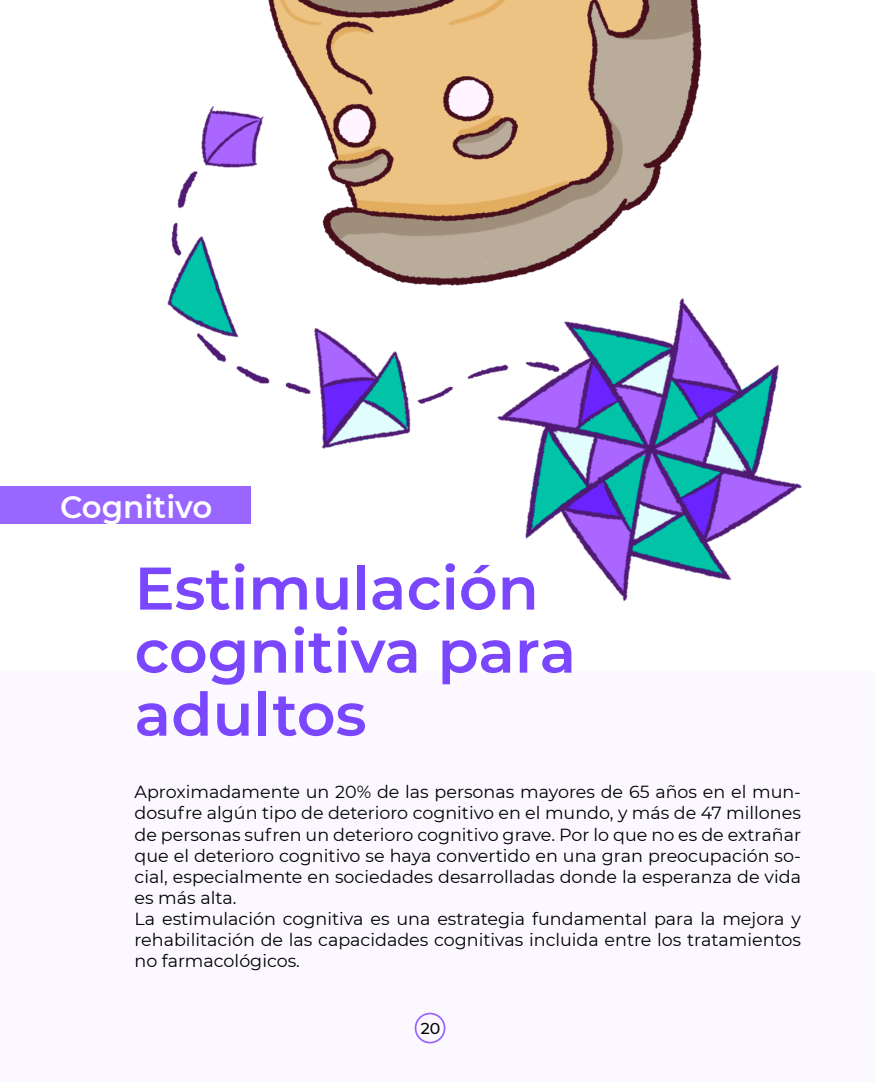
<style>
.page{position:relative;width:876px;height:1082px;background:#fff}
.page>*{position:absolute;margin:0;border:0;box-sizing:border-box;transform-origin:0 0}
.Nota_-_Título{font:600 60.02px/63px "Montserrat";color:#7a47ff}
.t1{font:600 30.8px "Montserrat";color:#fff}
.Nota_-_Texto{font:17.5px/21px "Montserrat";color:#000;text-align:justify}
.t2{font:500 15.75px "Montserrat";color:#000}
</style>
<div class="page">
<div style="left:0;top:671px;width:875px;height:410px;background:#fcf8ff"></div>
<img style="left:167px;top:0;width:635px;height:601px">
<div style="left:414px;top:1012px;width:31px;height:31px;border:2px solid #96f;border-radius:50%"></div>
<div style="left:0;top:486px;width:250px;height:38px;background:#96f"></div>
<p class="t1" style="left:60px;top:485px;width:154px">Cognitivo</p>
<p class="Nota_-_Título" style="left:134px;top:554px;width:405px">Estimulación</p>
<p class="Nota_-_Título" style="left:134px;top:617px;width:443px">cognitiva para adultos</p>
<p class="Nota_-_Texto" style="left:134px;top:781px;width:667px">Aproximadamente un 20% de las personas mayores de 65 años en el mun&shy;dosufre algún tipo de deterioro cognitivo en el mundo, y más de 47 millones de personas sufren un deterioro cognitivo grave. Por lo que no es de extrañar que el deterioro cognitivo se haya convertido en una gran preocupación so&shy;cial, especialmente en sociedades desarrolladas donde la esperanza de vida es más alta.</p>
<p class="Nota_-_Texto" style="left:134px;top:907px;width:667px">La estimulación cognitiva es una estrategia fundamental para la mejora y rehabilitación de las capacidades cognitivas incluida entre los tratamientos no farmacológicos.</p>
<p class="t2" style="left:420px;top:1017px;width:21px">20</p>
</div>
